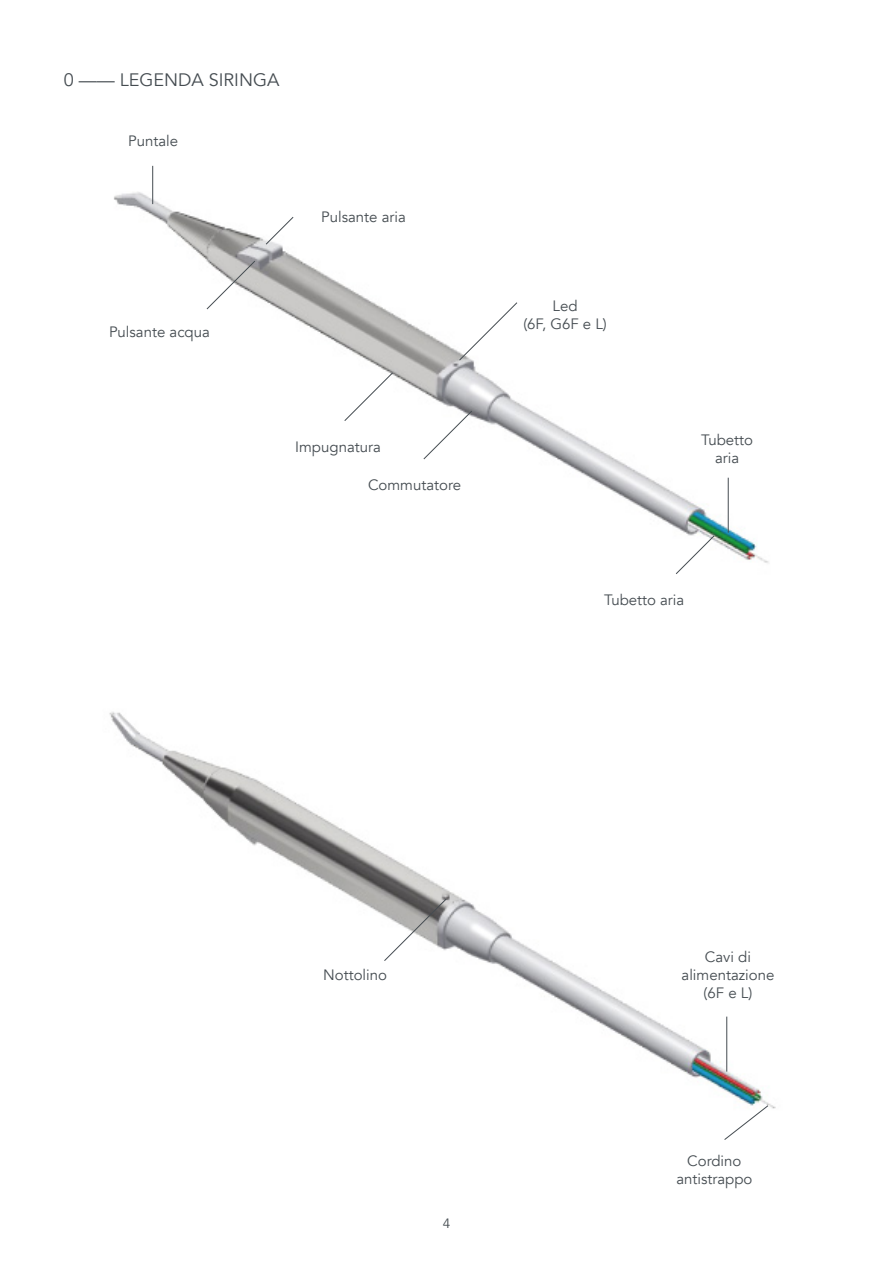
<style>
.page{position:relative;width:893px;height:1263px;background:#fff}
.page>*{position:absolute;margin:0;border:0;box-sizing:border-box;transform-origin:0 0}
.t1{font:18px "Avenir";color:#454c51}
.t2{font:15px/18px "Avenir";color:#454c51;text-align:center}
.t3{font:13.5px "Avenir";color:#454c51}
</style>
<div class="page">
<img style="left:114px;top:191px;width:655px;height:372px">
<img style="left:109px;top:712px;width:667px;height:397px">
<hr style="left:152px;top:166px;width:1px;height:38px;background:#454c51">
<svg style="left:265px;top:216px;width:29px;height:29px"></svg>
<svg style="left:206px;top:260px;width:50px;height:50px"></svg>
<svg style="left:344px;top:372px;width:50px;height:50px"></svg>
<svg style="left:383px;top:898px;width:64px;height:64px"></svg>
<svg style="left:423px;top:410px;width:50px;height:50px"></svg>
<svg style="left:675px;top:535px;width:40px;height:39px"></svg>
<hr style="left:728px;top:478px;width:1px;height:55px;background:#454c51">
<hr style="left:726px;top:1016px;width:1px;height:55px;background:#454c51">
<svg style="left:723px;top:1105px;width:46px;height:35px"></svg>
<svg style="left:458px;top:302px;width:60px;height:59px"></svg>
<p class="t1" style="left:64px;top:69px;width:217px">0 —— LEGENDA SIRINGA</p>
<p class="t2" style="left:128px;top:132px;width:51px">Puntale</p>
<p class="t2" style="left:321px;top:208px;width:86px">Pulsante aria</p>
<p class="t2" style="left:109px;top:323px;width:102px">Pulsante acqua</p>
<p class="t2" style="left:295px;top:438px;width:87px">Impugnatura</p>
<p class="t2" style="left:368px;top:476px;width:95px">Commutatore</p>
<p class="t2" style="left:523px;top:297px;width:85px">Led<br>(6F, G6F e L)</p>
<p class="t2" style="left:701px;top:431px;width:53px">Tubetto aria</p>
<p class="t2" style="left:604px;top:591px;width:82px">Tubetto aria</p>
<p class="t2" style="left:323px;top:966px;width:65px">Nottolino</p>
<p class="t3" style="left:443px;top:1215px;width:9px">4</p>
<p class="t2" style="left:682px;top:948px;width:94px">Cavi di alimentazione (6F e L)</p>
<p class="t2" style="left:676px;top:1152px;width:78px">Cordino antistrappo</p>
</div>
